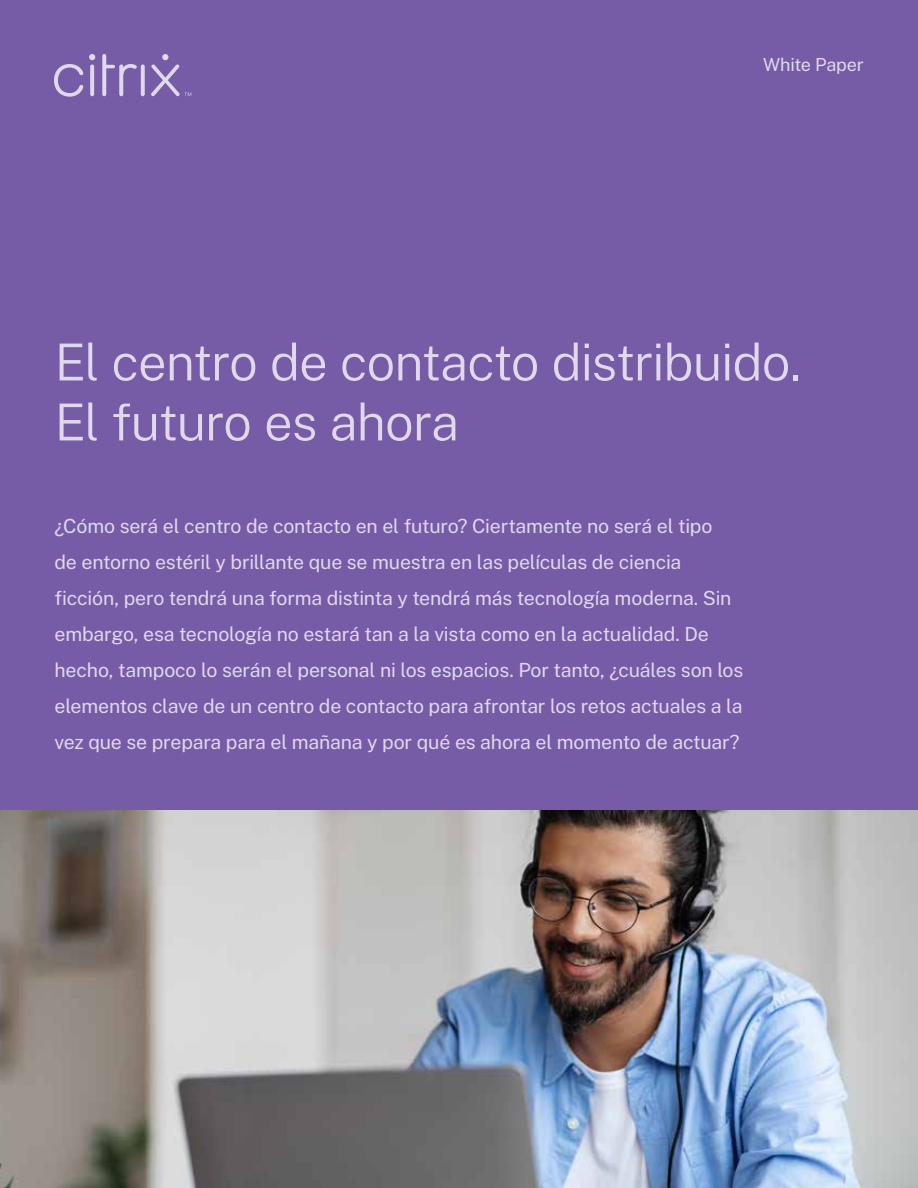
<style>
.page{position:relative;width:918px;height:1188px;background:#fff}
.page>*{position:absolute;margin:0;border:0;box-sizing:border-box;transform-origin:0 0}
.t1{font:300 51px/60px "Public Sans";letter-spacing:-.025em;color:#e0d9ec}
.t2{font:19.5px/36px "Public Sans";letter-spacing:-.01em;color:#e0d9ec}
.t3{font:18px "Public Sans";letter-spacing:-.01em;color:#e0d9ec}
</style>
<div class="page">
<img style="left:0;top:810px;width:918px;height:378px">
<div style="left:0;top:0;width:918px;height:810px;background:#765ba7"></div>
<svg style="left:54px;top:64px;width:29px;height:33px"></svg>
<svg style="left:102px;top:54px;width:35px;height:42px"></svg>
<svg style="left:141px;top:64px;width:4px;height:32px"></svg>
<svg style="left:90px;top:64px;width:4px;height:32px"></svg>
<svg style="left:89px;top:54px;width:6px;height:6px"></svg>
<svg style="left:151px;top:54px;width:40px;height:42px"></svg>
<p class="t3" style="left:763px;top:51px;width:102px">White Paper</p>
<h1 class="t1" style="left:55px;top:329px;width:748px">El centro de contacto distribuido.<br>El futuro es ahora</h1>
<p class="t2" style="left:55px;top:506px;width:690px">¿Cómo será el centro de contacto en el futuro? Ciertamente no será el tipo<br>de entorno estéril y brillante que se muestra en las películas de ciencia ficción, pero tendrá una forma distinta y tendrá más tecnología moderna. Sin embargo, esa tecnología no estará tan a la vista como en la actualidad. De hecho, tampoco lo serán el personal ni los espacios. Por tanto, ¿cuáles son los elementos clave de un centro de contacto para afrontar los retos actuales a la vez que se prepara para el mañana y por qué es ahora el momento de actuar?</p>
</div>
